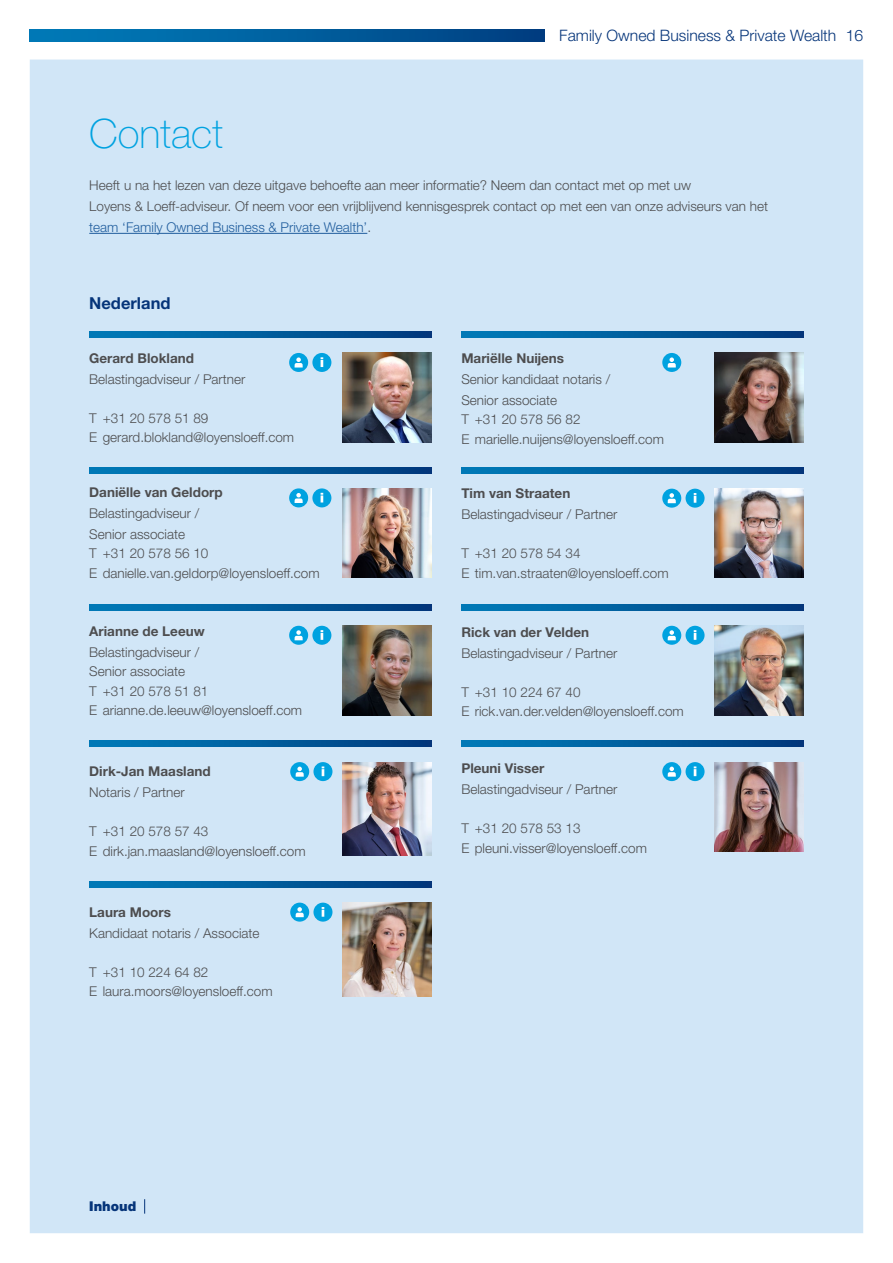
<style>
.page{position:relative;width:893px;height:1263px;background:#fff}
.page>*{position:absolute;margin:0;border:0;box-sizing:border-box;transform-origin:0 0}
.t1{font:100 40.5px "Helvetica Neue LT Pro";color:#00a2e0}
.t2{font:700 16.5px "Helvetica Neue LT Pro";color:#06357a}
.t3{font:300 15.75px "Helvetica Neue LT Pro";color:#06357a}
.t4{font:300 13.5px/19.5px "Helvetica Neue LT Pro";color:#4d4d4f}
.t5{font:700 13.5px "Helvetica Neue LT Pro";color:#4d4d4f}
.t6{font:900 13.5px "Helvetica Neue LT Pro";color:#06357a}
.s1{color:#215e9e}
</style>
<div class="page">
<svg style="left:30px;top:30px;width:514px;height:11px;background:#005e9d"></svg>
<div style="left:30px;top:60px;width:833px;height:1173px;background:#d1e6f7"></div>
<svg style="left:89px;top:604px;width:343px;height:6px;background:#005c9b"></svg>
<img style="left:342px;top:626px;width:90px;height:89px">
<svg style="left:89px;top:332px;width:343px;height:6px;background:#005c9b"></svg>
<img style="left:342px;top:353px;width:90px;height:89px">
<svg style="left:89px;top:741px;width:343px;height:6px;background:#005c9b"></svg>
<img style="left:342px;top:762px;width:90px;height:94px">
<svg style="left:89px;top:881px;width:343px;height:6px;background:#005c9b"></svg>
<img style="left:342px;top:903px;width:90px;height:93px">
<svg style="left:461px;top:604px;width:343px;height:6px;background:#005c9b"></svg>
<img style="left:714px;top:626px;width:90px;height:89px">
<svg style="left:461px;top:741px;width:343px;height:6px;background:#005c9b"></svg>
<img style="left:714px;top:762px;width:90px;height:89px">
<svg style="left:461px;top:332px;width:343px;height:6px;background:#005c9b"></svg>
<img style="left:714px;top:353px;width:90px;height:89px">
<svg style="left:461px;top:467px;width:343px;height:6px;background:#005c9b"></svg>
<img style="left:714px;top:489px;width:90px;height:89px">
<hr style="left:89px;top:233px;width:278px;height:1px;background:#215e9e">
<svg style="left:289px;top:353px;width:19px;height:19px"></svg>
<svg style="left:295px;top:357px;width:8px;height:10px"></svg>
<div style="left:312px;top:353px;width:19px;height:19px;background:#00a2e0;border-radius:50%"></div>
<svg style="left:321px;top:357px;width:2px;height:10px"></svg>
<svg style="left:144px;top:1199px;width:1px;height:14px"></svg>
<svg style="left:89px;top:467px;width:343px;height:6px;background:#005c9b"></svg>
<img style="left:342px;top:489px;width:90px;height:89px">
<div style="left:289px;top:488px;width:19px;height:19px;background:#00a2e0;border-radius:50%"></div>
<svg style="left:295px;top:493px;width:8px;height:10px"></svg>
<svg style="left:289px;top:626px;width:19px;height:19px"></svg>
<svg style="left:295px;top:630px;width:8px;height:10px"></svg>
<svg style="left:312px;top:488px;width:19px;height:19px"></svg>
<svg style="left:321px;top:493px;width:2px;height:9px"></svg>
<svg style="left:312px;top:626px;width:19px;height:19px"></svg>
<svg style="left:321px;top:630px;width:2px;height:10px"></svg>
<div style="left:290px;top:762px;width:19px;height:19px;background:#00a2e0;border-radius:50%"></div>
<svg style="left:296px;top:767px;width:8px;height:10px"></svg>
<svg style="left:290px;top:903px;width:19px;height:19px"></svg>
<svg style="left:296px;top:907px;width:8px;height:10px"></svg>
<svg style="left:662px;top:489px;width:19px;height:19px"></svg>
<svg style="left:668px;top:493px;width:8px;height:10px"></svg>
<svg style="left:662px;top:626px;width:19px;height:19px"></svg>
<svg style="left:668px;top:630px;width:8px;height:10px"></svg>
<div style="left:662px;top:762px;width:19px;height:19px;background:#00a2e0;border-radius:50%"></div>
<svg style="left:668px;top:767px;width:8px;height:10px"></svg>
<svg style="left:662px;top:353px;width:19px;height:19px"></svg>
<svg style="left:668px;top:357px;width:8px;height:10px"></svg>
<svg style="left:313px;top:762px;width:19px;height:19px"></svg>
<svg style="left:322px;top:766px;width:2px;height:10px"></svg>
<svg style="left:313px;top:903px;width:19px;height:19px"></svg>
<svg style="left:322px;top:907px;width:2px;height:10px"></svg>
<svg style="left:686px;top:489px;width:19px;height:19px"></svg>
<svg style="left:694px;top:493px;width:2px;height:10px"></svg>
<svg style="left:686px;top:626px;width:19px;height:19px"></svg>
<svg style="left:694px;top:630px;width:2px;height:10px"></svg>
<svg style="left:686px;top:762px;width:19px;height:19px"></svg>
<svg style="left:694px;top:766px;width:2px;height:10px"></svg>
<p class="t3" style="left:559px;top:26px;width:305px">Family Owned Business &amp; Private Wealth 16</p>
<h1 class="t1" style="left:89px;top:110px;width:135px">Contact</h1>
<p class="t4" style="left:89px;top:174px;width:680px;line-height:21px">Heeft u na het lezen van deze uitgave behoefte aan meer informatie? Neem dan contact met op met uw<br>Loyens &amp; Loeff-adviseur. Of neem voor een vrijblijvend kennisgesprek contact op met een van onze adviseurs van het <span class="s1">team ‘Family Owned Business &amp; Private Wealth’</span>.</p>
<p class="t2" style="left:89px;top:293px;width:83px">Nederland</p>
<p class="t5" style="left:89px;top:349px;width:106px">Gerard Blokland</p>
<p class="t4" style="left:89px;top:369px;width:158px">Belastingadviseur / Partner</p>
<p class="t4" style="left:89px;top:408px;width:206px">T +31 20 578 51 89<br>E gerard.blokland@loyensloeff.com</p>
<p class="t5" style="left:89px;top:484px;width:135px">Daniëlle van Geldorp</p>
<p class="t4" style="left:89px;top:502px;width:112px;line-height:21px">Belastingadviseur /<br>Senior associate</p>
<p class="t4" style="left:89px;top:544px;width:232px">T +31 20 578 56 10<br>E danielle.van.geldorp@loyensloeff.com</p>
<p class="t5" style="left:89px;top:622px;width:117px">Arianne de Leeuw</p>
<p class="t4" style="left:89px;top:642px;width:214px">Belastingadviseur /<br>Senior associate<br>T +31 20 578 51 81<br>E arianne.de.leeuw@loyensloeff.com</p>
<p class="t5" style="left:89px;top:763px;width:123px">Dirk-Jan Maasland</p>
<p class="t4" style="left:89px;top:782px;width:97px">Notaris / Partner</p>
<p class="t4" style="left:89px;top:821px;width:218px">T +31 20 578 57 43<br>E dirk.jan.maasland@loyensloeff.com</p>
<p class="t5" style="left:89px;top:903px;width:83px">Laura Moors</p>
<p class="t4" style="left:89px;top:923px;width:172px">Kandidaat notaris / Associate</p>
<p class="t4" style="left:89px;top:962px;width:185px">T +31 10 224 64 82<br>E laura.moors@loyensloeff.com</p>
<p class="t6" style="left:89px;top:1198px;width:49px">Inhoud</p>
<p class="t5" style="left:461px;top:349px;width:104px">Mariëlle Nuijens</p>
<p class="t4" style="left:461px;top:368px;width:150px;line-height:21px">Senior kandidaat notaris /<br>Senior associate</p>
<p class="t4" style="left:461px;top:409px;width:204px">T +31 20 578 56 82<br>E marielle.nuijens@loyensloeff.com</p>
<p class="t5" style="left:461px;top:485px;width:111px">Tim van Straaten</p>
<p class="t4" style="left:461px;top:505px;width:158px">Belastingadviseur / Partner</p>
<p class="t4" style="left:461px;top:544px;width:209px">T +31 20 578 54 34<br>E tim.van.straaten@loyensloeff.com</p>
<p class="t5" style="left:461px;top:624px;width:129px">Rick van der Velden</p>
<p class="t4" style="left:461px;top:643px;width:158px">Belastingadviseur / Partner</p>
<p class="t4" style="left:461px;top:682px;width:224px">T +31 10 224 67 40<br>E rick.van.der.velden@loyensloeff.com</p>
<p class="t5" style="left:461px;top:760px;width:84px">Pleuni Visser</p>
<p class="t4" style="left:461px;top:779px;width:158px">Belastingadviseur / Partner</p>
<p class="t4" style="left:461px;top:818px;width:187px">T +31 20 578 53 13<br>E pleuni.visser@loyensloeff.com</p>
</div>
